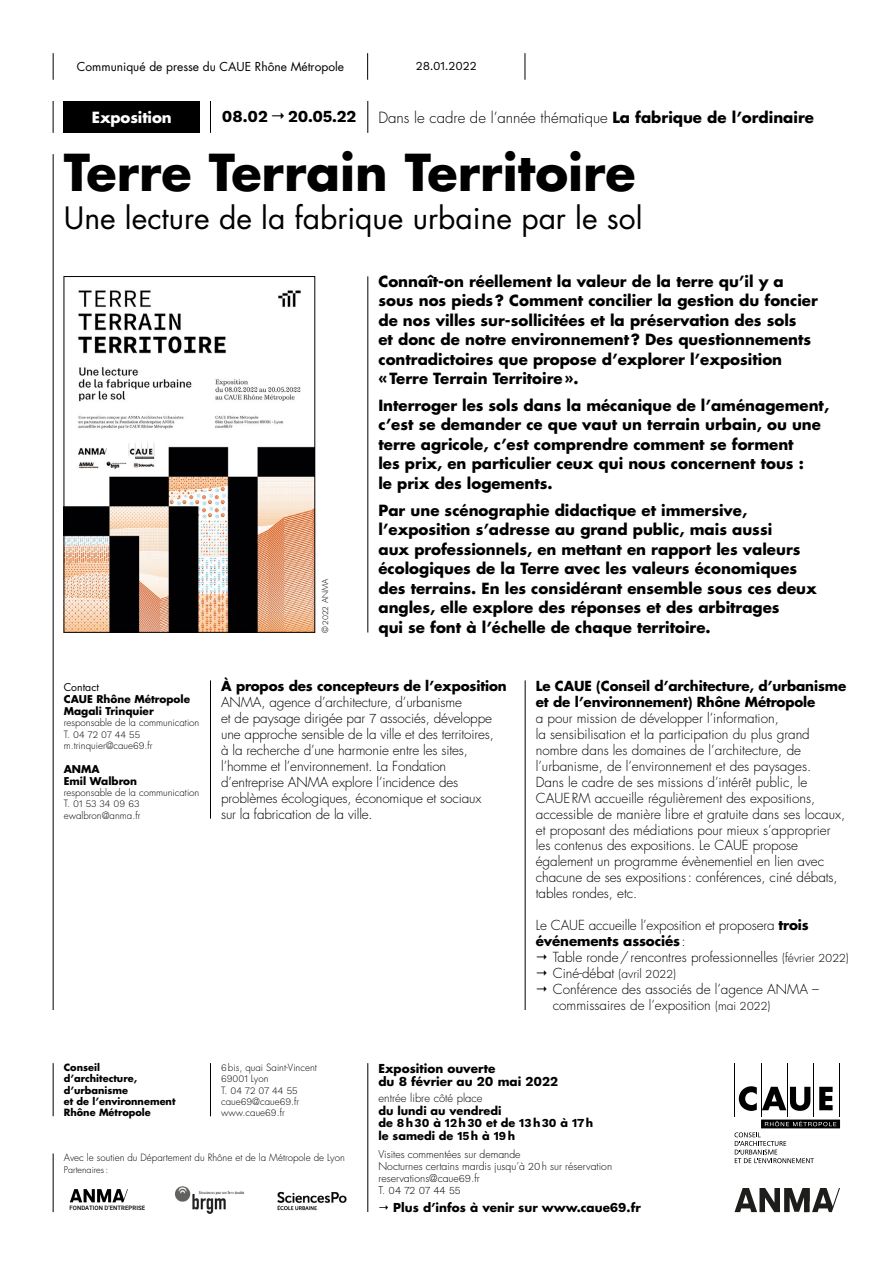
<style>
.page{position:relative;width:893px;height:1263px;background:#fff}
.page>*{position:absolute;margin:0;border:0;box-sizing:border-box;transform-origin:0 0}
.t1{font:700 49.5px "Futura Std";color:#000}
.t2{font:30px "Futura Std";color:#000}
.t3{font:700 16.5px "Work Sans";letter-spacing:-.01em;color:#000}
.t4{font:700 15px/19.5px "Futura Std";color:#000}
.t5{font:300 15px "Futura Std";color:#000}
.t6{font:700 15px "Futura Std";letter-spacing:-.01em;color:#fff}
.t7{font:300 13.5px/15.9px "Futura Std";color:#000}
.t8{font:700 13.5px/15.9px "Futura Std";letter-spacing:-.01em;color:#000}
.t9{font:700 12px/12.8px "Futura Std";color:#000}
.t10{font:12px "Futura Std";color:#000}
.t11{font:700 12px "Work Sans";color:#000}
.t12{font:12px "Work Sans";color:#000}
.t13{font:700 11.25px "Futura Std";color:#000}
.t14{font:300 11.25px "Futura Std";color:#000}
.t15{font:300 10.5px/12px "Futura Std";color:#000}
.t16{font:700 10.5px/12px "Futura Std";color:#000}
.t17{font:300 10.5px "Work Sans";color:#000}
.t18{font:10.5px "Futura Std";color:#000}
.t19{font:300 9.75px/11.2px "Futura Std";color:#000}
.t20{font:700 9.75px/11.2px "Futura Std";color:#000}
.t21{font:300 9.75px/11.2px "Work Sans";color:#000}
.t22{font:300 9px "Futura Std";color:#000}
.t23{font:300 8.25px "Futura Std";color:#000}
.t24{font:500 6px "Roboto";letter-spacing:.015em;color:#000}
.s1{font-weight:700}
.s2{font-family:"Futura Std"}
.s3{font-family:"Work Sans"}
.s4{font-size:12px}
.s5{font-family:"Work Sans";font-size:12px}
.s6{font-family:"Work Sans";font-size:13.5px}
.s7{font-family:"Futura Std";font-size:11.25px}
</style>
<div class="page">
<img style="left:66px;top:290px;width:247px;height:340px">
<div style="left:64px;top:276px;width:251px;height:356px;border:1px solid #000"></div>
<hr style="left:53px;top:1153px;width:1px;height:59px;background:#000">
<hr style="left:368px;top:276px;width:1px;height:356px;background:#000">
<hr style="left:210px;top:680px;width:1px;height:139px;background:#000">
<hr style="left:525px;top:680px;width:1px;height:330px;background:#000">
<hr style="left:53px;top:154px;width:1px;height:856px;background:#000">
<img style="left:277px;top:1191px;width:70px;height:20px">
<img style="left:175px;top:1186px;width:69px;height:28px">
<svg style="left:70px;top:1189px;width:58px;height:13px"></svg>
<svg style="left:53px;top:53px;width:1px;height:27px"></svg>
<svg style="left:367px;top:53px;width:1px;height:27px"></svg>
<svg style="left:525px;top:53px;width:1px;height:27px"></svg>
<hr style="left:210px;top:1063px;width:1px;height:53px;background:#000">
<hr style="left:53px;top:1063px;width:1px;height:53px;background:#000">
<hr style="left:368px;top:1063px;width:1px;height:149px;background:#000">
<svg style="left:739px;top:1086px;width:71px;height:25px"></svg>
<svg style="left:819px;top:1087px;width:14px;height:23px"></svg>
<hr style="left:735px;top:1064px;width:1px;height:53px;background:#000">
<hr style="left:761px;top:1064px;width:1px;height:53px;background:#000">
<hr style="left:787px;top:1064px;width:1px;height:53px;background:#000">
<hr style="left:813px;top:1064px;width:1px;height:53px;background:#000">
<hr style="left:840px;top:1064px;width:1px;height:53px;background:#000">
<svg style="left:734px;top:1119px;width:106px;height:44px"></svg>
<svg style="left:734px;top:1188px;width:106px;height:24px"></svg>
<hr style="left:53px;top:101px;width:1px;height:32px;background:#000">
<hr style="left:368px;top:101px;width:1px;height:32px;background:#000">
<hr style="left:210px;top:101px;width:1px;height:32px;background:#000">
<div style="left:64px;top:101px;width:136px;height:32px;background:#000"></div>
<p class="t10" style="left:77px;top:59px;width:269px">Communiqué de presse du CAUE Rhône Métropole</p>
<p class="t12" style="left:416px;top:57px;width:63px">28.01.2022</p>
<p class="t6" style="left:92px;top:108px;width:81px">Exposition</p>
<p class="t3" style="left:222px;top:104px;width:136px">08.02 20.05.22</p>
<p class="t5" style="left:378px;top:108px;width:437px">Dans le cadre de l’année thématique <span class="s1">La fabrique de l’ordinaire</span></p>
<h1 class="t1" style="left:64px;top:140px;width:573px">Terre Terrain Territoire</h1>
<h2 class="t2" style="left:64px;top:198px;width:580px">Une lecture de la fabrique urbaine par le sol</h2>
<p class="t18" style="left:64px;top:681px;width:37px">Contact</p>
<p class="t16" style="left:64px;top:693px;width:128px">CAUE Rhône Métropole<br>Magali Trinquier</p>
<p class="t19" style="left:64px;top:717px;width:137px">responsable de la communication</p>
<p class="t21" style="left:64px;top:728px;width:78px"><span class="s2">T.</span> 04 72 07 44 55</p>
<p class="t19" style="left:64px;top:740px;width:90px">m.trinquier@caue<span class="s3">69</span>.fr</p>
<p class="t16" style="left:64px;top:763px;width:75px">ANMA<br>Emil Walbron</p>
<p class="t19" style="left:64px;top:787px;width:137px">responsable de la communication</p>
<p class="t21" style="left:64px;top:798px;width:77px"><span class="s2">T.</span> 01 53 34 09 63</p>
<p class="t19" style="left:64px;top:810px;width:78px">ewalbron@anma.fr</p>
<p class="t23" style="left:320px;top:632px;width:55px;rotate:-90deg">©<span class="s3">2022</span> ANMA</p>
<p class="t4" style="left:378px;top:271px;width:441px">Connaît-on réellement la valeur de la terre qu’il y a sous nos pieds? Comment concilier la gestion du foncier de nos villes sur-sollicitées et la préservation des sols<br>et donc de notre environnement? Des questionnements contradictoires que propose d’explorer l’exposition «Terre Terrain Territoire».</p>
<p class="t4" style="left:378px;top:395px;width:452px">Interroger les sols dans la mécanique de l’aménagement, c’est se demander ce que vaut un terrain urbain, ou une terre agricole, c’est comprendre comment se forment<br>les prix, en particulier ceux qui nous concernent tous :<br>le prix des logements.</p>
<p class="t4" style="left:378px;top:500px;width:440px">Par une scénographie didactique et immersive, l’exposition s’adresse au grand public, mais aussi<br>aux professionnels, en mettant en rapport les valeurs écologiques de la Terre avec les valeurs économiques des terrains. En les considérant ensemble sous ces deux angles, elle explore des réponses et des arbitrages<br>qui se font à l’échelle de chaque territoire.</p>
<p class="t8" style="left:221px;top:678px;width:287px">À propos des concepteurs de l’exposition</p>
<p class="t7" style="left:221px;top:694px;width:274px">ANMA, agence d’architecture, d’urbanisme<br>et de paysage dirigée par <span class="s3">7</span> associés, développe une approche sensible de la ville et des territoires, à la recherche d’une harmonie entre les sites, l’homme et l’environnement. La Fondation d’entreprise ANMA explore l’incidence des problèmes écologiques, économique et sociaux sur la fabrication de la ville.</p>
<p class="t8" style="left:536px;top:678px;width:312px">Le CAUE (Conseil d’architecture, d’urbanisme et de l’environnement) Rhône Métropole</p>
<p class="t7" style="left:536px;top:710px;width:311px">a pour mission de développer l’information,<br>la sensibilisation et la participation du plus grand nombre dans les domaines de l’architecture, de l’urbanisme, de l’environnement et des paysages.<br>Dans le cadre de ses missions d’intérêt public, le CAUERM accueille régulièrement des expositions, accessible de manière libre et gratuite dans ses locaux, et proposant des médiations pour mieux s’approprier les contenus des expositions. Le CAUE propose également un programme évènementiel en lien avec chacune de ses expositions: conférences, ciné débats, tables rondes, etc.</p>
<p class="t7" style="left:536px;top:918px;width:274px">Le CAUE accueille l’exposition et proposera <span class="s1">trois événements associés</span>:</p>
<p class="t7" style="left:553px;top:950px;width:298px">Table ronde/rencontres professionnelles <span class="s4">(février</span> <span class="s5">2022</span><span class="s4">)<br></span>Ciné-débat <span class="s4">(avril</span> <span class="s5">2022</span><span class="s4">)<br></span>Conférence des associés de l’agence ANMA – commissaires de l’exposition <span class="s4">(mai</span> <span class="s5">2022</span><span class="s4">)</span></p>
<p class="t20" style="left:64px;top:1062px;width:113px">Conseil d’architecture, d’urbanisme<br>et de l’environnement<br>Rhône Métropole</p>
<p class="t19" style="left:221px;top:1062px;width:97px"><span class="s3">6</span>bis, quai Saint-Vincent</p>
<p class="t21" style="left:221px;top:1073px;width:78px">69001 <span class="s2">Lyon<br>T.</span> 04 72 07 44 55</p>
<p class="t19" style="left:221px;top:1096px;width:80px">caue<span class="s3">69</span>@caue<span class="s3">69</span>.fr www.caue<span class="s3">69</span>.fr</p>
<p class="t19" style="left:64px;top:1152px;width:282px">Avec le soutien du Département du Rhône et de la Métropole de Lyon</p>
<p class="t22" style="left:64px;top:1164px;width:46px">Partenaires:</p>
<p class="t24" style="left:69px;top:1203px;width:77px">FONDATION D’ENTREPRISE</p>
<p class="t9" style="left:378px;top:1062px;width:181px">Exposition ouverte<br>du <span class="s6">8</span> février au <span class="s6">20</span> mai <span class="s6">2022</span></p>
<p class="t14" style="left:378px;top:1091px;width:106px">entrée libre côté place</p>
<p class="t13" style="left:378px;top:1103px;width:125px">du lundi au vendredi</p>
<p class="t11" style="left:378px;top:1114px;width:216px"><span class="s7">de</span> 8<span class="s7">h</span>30 <span class="s7">à</span> 12<span class="s7">h</span>30 <span class="s7">et de</span> 13<span class="s7">h</span>30 <span class="s7">à</span> 17<span class="s7">h</span></p>
<p class="t13" style="left:378px;top:1128px;width:138px">le samedi de <span class="s5">15</span>h à <span class="s5">19</span>h</p>
<p class="t15" style="left:378px;top:1148px;width:235px">Visites commentées sur demande<br>Nocturnes certains mardis jusqu’à <span class="s3">20</span>h sur réservation reservations@caue<span class="s3">69</span>.fr</p>
<p class="t17" style="left:378px;top:1182px;width:84px"><span class="s2">T.</span> 04 72 07 44 55</p>
<p class="t9" style="left:393px;top:1201px;width:249px">Plus d’infos à venir sur www.caue<span class="s6">69</span>.fr</p>
</div>
